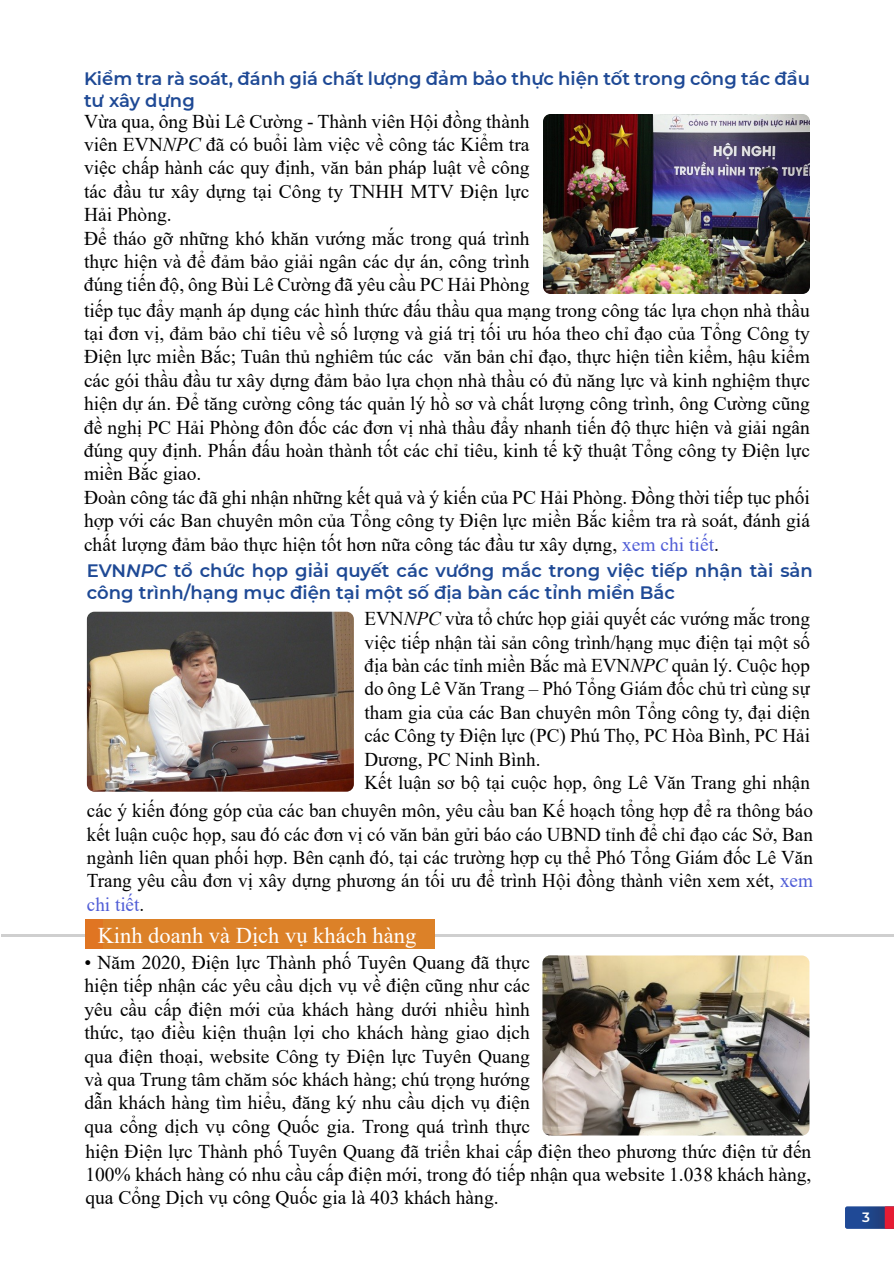
<style>
.page{position:relative;width:894px;height:1263px;background:#fff}
.page>*{position:absolute;margin:0;border:0;box-sizing:border-box;transform-origin:0 0}
.t1{font:22.5px "Times New Roman";color:#fff}
.t2{font:19.5px/23.4px "Times New Roman";color:#000}
.t3{font:600 18px/21.6px "Montserrat";color:#1e4995}
.t4{font:600 13.5px "Montserrat";color:#fff}
.s1{font-style:italic}
.s2{color:#4f5cd6}
</style>
<div class="page">
<svg style="left:845px;top:1206px;width:49px;height:23px"></svg>
<img style="left:543px;top:114px;width:267px;height:180px">
<img style="left:87px;top:612px;width:267px;height:180px">
<hr style="left:2px;top:935px;width:892px;height:2px;background:#cfcfcf">
<div style="left:85px;top:920px;width:18px;height:30px;background:#e07522"></div>
<div style="left:103px;top:920px;width:332px;height:30px;background:#dc8128"></div>
<img style="left:542px;top:956px;width:267px;height:180px">
<p class="t3" style="left:84px;top:67px;width:727px">Kiểm tra rà soát, đánh giá chất lượng đảm bảo thực hiện tốt trong công tác đầu tư xây dựng</p>
<p class="t2" style="left:84px;top:109px;width:447px">Vừa qua, ông Bùi Lê Cường - Thành viên Hội đồng thành viên EVN<span class="s1">NPC</span> đã có buổi làm việc về công tác Kiểm tra việc chấp hành các quy định, văn bản pháp luật về công tác đầu tư xây dựng tại Công ty TNHH MTV Điện lực Hải Phòng.<br>Để tháo gỡ những khó khăn vướng mắc trong quá trình thực hiện và để đảm bảo giải ngân các dự án, công trình đúng tiến độ, ông Bùi Lê Cường đã yêu cầu PC Hải Phòng</p>
<p class="t2" style="left:84px;top:298px;width:728px">tiếp tục đẩy mạnh áp dụng các hình thức đấu thầu qua mạng trong công tác lựa chọn nhà thầu tại đơn vị, đảm bảo chỉ tiêu về số lượng và giá trị tối ưu hóa theo chỉ đạo của Tổng Công ty Điện lực miền Bắc; Tuân thủ nghiêm túc các văn bản chỉ đạo, thực hiện tiền kiểm, hậu kiểm các gói thầu đầu tư xây dựng đảm bảo lựa chọn nhà thầu có đủ năng lực và kinh nghiệm thực hiện dự án. Để tăng cường công tác quản lý hồ sơ và chất lượng công trình, ông Cường cũng đề nghị PC Hải Phòng đôn đốc các đơn vị nhà thầu đẩy nhanh tiến độ thực hiện và giải ngân đúng quy định. Phấn đấu hoàn thành tốt các chỉ tiêu, kinh tế kỹ thuật Tổng công ty Điện lực miền Bắc giao.<br>Đoàn công tác đã ghi nhận những kết quả và ý kiến của PC Hải Phòng. Đồng thời tiếp tục phối hợp với các Ban chuyên môn của Tổng công ty Điện lực miền Bắc kiểm tra rà soát, đánh giá chất lượng đảm bảo thực hiện tốt hơn nữa công tác đầu tư xây dựng, <span class="s2">xem chi tiết</span>.</p>
<p class="t3" style="left:87px;top:559px;width:728px">EVN<span class="s1">NPC</span> tổ chức họp giải quyết các vướng mắc trong việc tiếp nhận tài sản công trình/hạng mục điện tại một số địa bàn các tỉnh miền Bắc</p>
<p class="t2" style="left:364px;top:606px;width:447px">EVN<span class="s1">NPC</span> vừa tổ chức họp giải quyết các vướng mắc trong việc tiếp nhận tài sản công trình/hạng mục điện tại một số địa bàn các tỉnh miền Bắc mà EVN<span class="s1">NPC</span> quản lý. Cuộc họp do ông Lê Văn Trang – Phó Tổng Giám đốc chủ trì cùng sự tham gia của các Ban chuyên môn Tổng công ty, đại diện các Công ty Điện lực (PC) Phú Thọ, PC Hòa Bình, PC Hải Dương, PC Ninh Bình.<br>Kết luận sơ bộ tại cuộc họp, ông Lê Văn Trang ghi nhận</p>
<p class="t2" style="left:87px;top:798px;width:728px;text-align:justify">các ý kiến đóng góp của các ban chuyên môn, yêu cầu ban Kế hoạch tổng hợp để ra thông báo kết luận cuộc họp, sau đó các đơn vị có văn bản gửi báo cáo UBND tỉnh để chỉ đạo các Sở, Ban ngành liên quan phối hợp. Bên cạnh đó, tại các trường hợp cụ thể Phó Tổng Giám đốc Lê Văn Trang yêu cầu đơn vị xây dựng phương án tối ưu để trình Hội đồng thành viên xem xét, <span class="s2">xem chi tiết</span>.</p>
<p class="t1" style="left:98px;top:919px;width:320px">Kinh doanh và Dịch vụ khách hàng</p>
<p class="t2" style="left:85px;top:950px;width:728px">• Năm 2020, Điện lực Thành phố Tuyên Quang đã thực<br>hiện tiếp nhận các yêu cầu dịch vụ về điện cũng như các<br>yêu cầu cấp điện mới của khách hàng dưới nhiều hình<br>thức, tạo điều kiện thuận lợi cho khách hàng giao dịch<br>qua điện thoại, website Công ty Điện lực Tuyên Quang<br>và qua Trung tâm chăm sóc khách hàng; chú trọng hướng<br>dẫn khách hàng tìm hiểu, đăng ký nhu cầu dịch vụ điện<br>qua cổng dịch vụ công Quốc gia. Trong quá trình thực<br>hiện Điện lực Thành phố Tuyên Quang đã triển khai cấp điện theo phương thức điện tử đến 100% khách hàng có nhu cầu cấp điện mới, trong đó tiếp nhận qua website 1.038 khách hàng, qua Cổng Dịch vụ công Quốc gia là 403 khách hàng.</p>
<p class="t4" style="left:862px;top:1208px;width:9px">3</p>
</div>
